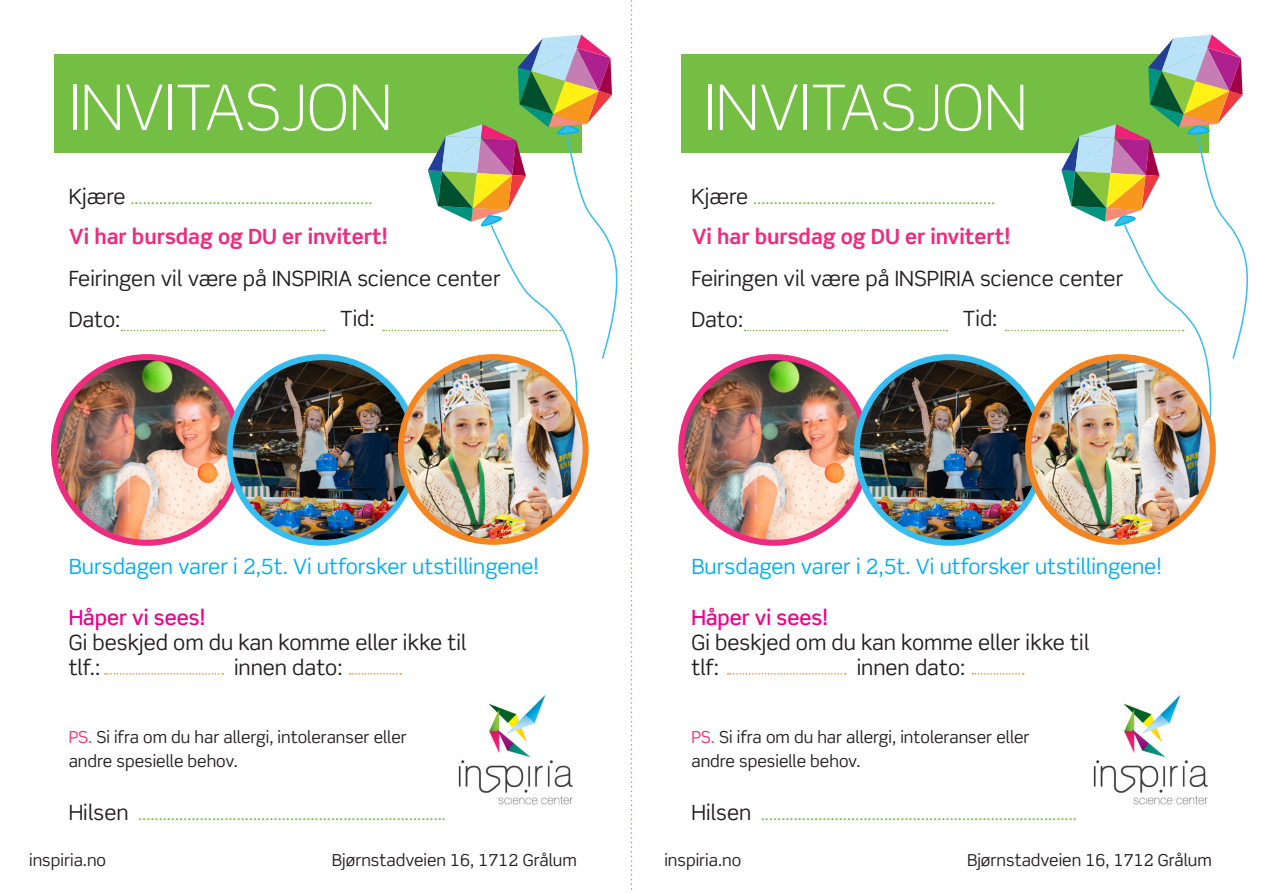
<style>
.page{position:relative;width:1263px;height:893px;background:#fff}
.page>*{position:absolute;margin:0;border:0;box-sizing:border-box;transform-origin:0 0}
.t1{font:300 63px "Scene Std";color:#fff}
.t2{font:21px "Scene Std";color:#231f20}
.t3{font:21px "Scene Std";color:#00aeef}
.t4{font:700 21px "Scene Std";color:#ee2c7f}
.t5{font:500 21px "Scene Std";color:#ed028c}
.t6{font:18px "Minion Pro";color:#74bf43}
.t7{font:16.5px/24px "Scene Std";color:#231f20}
.s1{font-family:"Scene Std";font-size:21px;color:#231f20}
.s2{color:#ee2c7f}
</style>
<div class="page">
<div style="left:54px;top:54px;width:527px;height:98px;background:#74bf43"></div>
<div style="left:681px;top:54px;width:528px;height:98px;background:#74bf43"></div>
<svg style="left:122px;top:330px;width:203px;height:1px"></svg>
<svg style="left:744px;top:330px;width:203px;height:1px"></svg>
<svg style="left:105px;top:673px;width:118px;height:2px"></svg>
<svg style="left:728px;top:673px;width:118px;height:2px"></svg>
<svg style="left:972px;top:673px;width:52px;height:2px"></svg>
<img style="left:1093px;top:695px;width:115px;height:110px">
<svg style="left:1006px;top:35px;width:242px;height:398px"></svg>
<svg style="left:350px;top:0;width:282px;height:893px"></svg>
<img style="left:54px;top:357px;width:186px;height:186px;border-radius:93px">
<div style="left:51px;top:354px;width:192px;height:192px;border:6px solid #ee2c7f;border-radius:50%"></div>
<img style="left:230px;top:357px;width:185px;height:186px;border-radius:93px">
<div style="left:227px;top:354px;width:191px;height:192px;border:6px solid #36bcee;border-radius:50%"></div>
<img style="left:401px;top:357px;width:185px;height:185px;border-radius:92px">
<div style="left:398px;top:354px;width:191px;height:191px;border:6px solid #f58520;border-radius:50%"></div>
<img style="left:681px;top:357px;width:186px;height:186px;border-radius:93px">
<div style="left:678px;top:354px;width:192px;height:192px;border:6px solid #ee2c7f;border-radius:50%"></div>
<img style="left:857px;top:357px;width:185px;height:186px;border-radius:93px">
<div style="left:854px;top:354px;width:191px;height:192px;border:6px solid #36bcee;border-radius:50%"></div>
<img style="left:1028px;top:357px;width:185px;height:185px;border-radius:92px">
<div style="left:1025px;top:354px;width:191px;height:191px;border:6px solid #f58520;border-radius:50%"></div>
<p class="t1" style="left:69px;top:69px;width:324px">INVITASJON</p>
<p class="t1" style="left:704px;top:69px;width:324px">INVITASJON</p>
<p class="t6" style="left:69px;top:186px;width:305px"><span class="s1">Kjære</span> ...........................................................</p>
<p class="t6" style="left:691px;top:186px;width:305px"><span class="s1">Kjære</span> ...........................................................</p>
<p class="t4" style="left:69px;top:223px;width:320px">Vi har bursdag og DU er invitert!</p>
<p class="t4" style="left:692px;top:223px;width:320px">Vi har bursdag og DU er invitert!</p>
<p class="t2" style="left:69px;top:265px;width:433px">Feiringen vil være på INSPIRIA science center</p>
<p class="t2" style="left:691px;top:265px;width:433px">Feiringen vil være på INSPIRIA science center</p>
<p class="t2" style="left:69px;top:306px;width:53px">Dato:</p>
<p class="t2" style="left:340px;top:305px;width:36px">Tid:</p>
<p class="t2" style="left:691px;top:306px;width:53px">Dato:</p>
<p class="t2" style="left:963px;top:305px;width:36px">Tid:</p>
<p class="t3" style="left:69px;top:553px;width:472px">Bursdagen varer i 2,5t. Vi utforsker utstillingene!</p>
<p class="t5" style="left:69px;top:604px;width:138px">Håper vi sees!</p>
<p class="t2" style="left:69px;top:629px;width:399px">Gi beskjed om du kan komme eller ikke til</p>
<p class="t2" style="left:69px;top:654px;width:33px">tlf.:</p>
<p class="t2" style="left:234px;top:654px;width:110px">innen dato:</p>
<p class="t3" style="left:691px;top:553px;width:472px">Bursdagen varer i 2,5t. Vi utforsker utstillingene!</p>
<p class="t5" style="left:691px;top:604px;width:138px">Håper vi sees!</p>
<p class="t2" style="left:691px;top:629px;width:399px">Gi beskjed om du kan komme eller ikke til</p>
<p class="t2" style="left:691px;top:654px;width:29px">tlf:</p>
<p class="t2" style="left:857px;top:654px;width:110px">innen dato:</p>
<p class="t7" style="left:69px;top:725px;width:340px"><span class="s2">PS.</span> Si ifra om du har allergi, intoleranser eller andre spesielle behov.</p>
<p class="t7" style="left:691px;top:725px;width:340px"><span class="s2">PS.</span> Si ifra om du har allergi, intoleranser eller andre spesielle behov.</p>
<p class="t6" style="left:69px;top:802px;width:379px"><span class="s1">Hilsen</span> ...........................................................................</p>
<p class="t6" style="left:691px;top:802px;width:387px"><span class="s1">Hilsen</span> .............................................................................</p>
<p class="t7" style="left:29px;top:848px;width:78px">inspiria.no</p>
<p class="t7" style="left:332px;top:848px;width:246px">Bjørnstadveien 16, 1712 Grålum</p>
<p class="t7" style="left:664px;top:848px;width:78px">inspiria.no</p>
<p class="t7" style="left:967px;top:848px;width:246px">Bjørnstadveien 16, 1712 Grålum</p>
</div>
